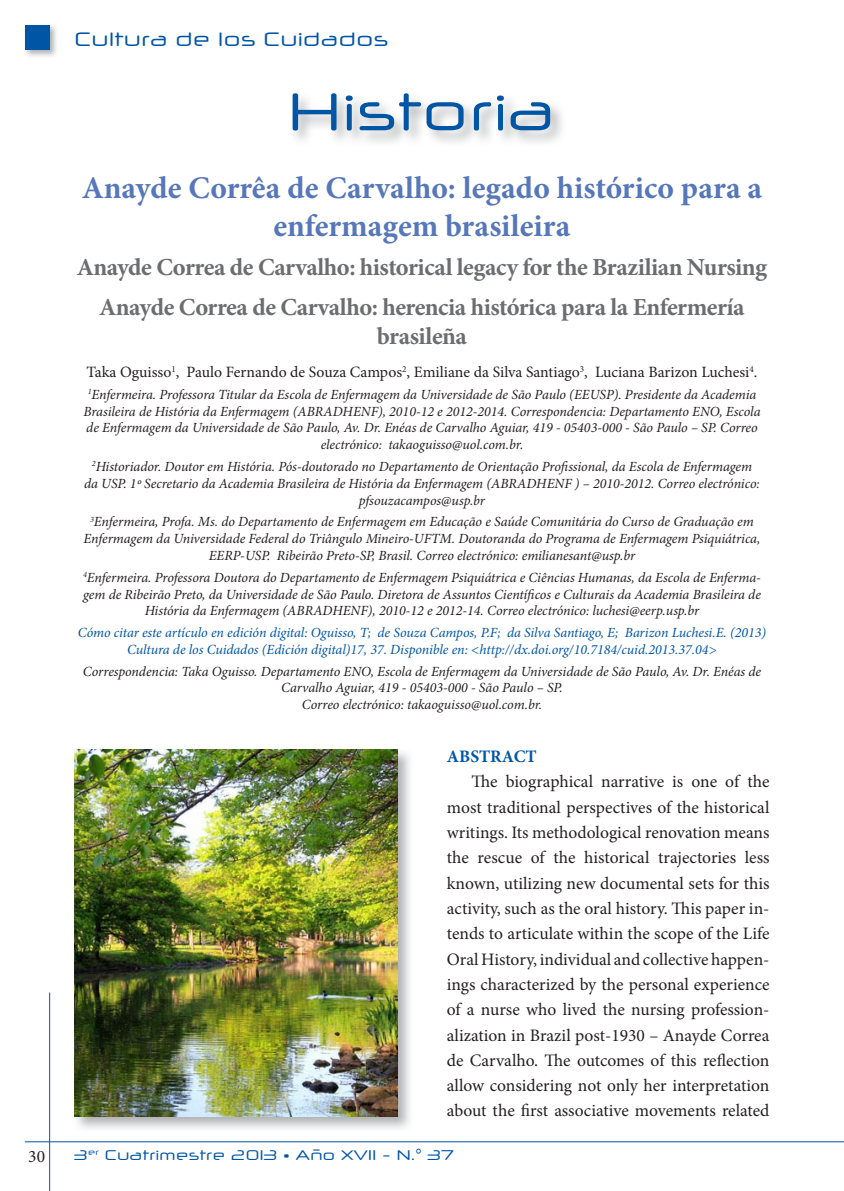
<style>
.page{position:relative;width:844px;height:1191px;background:#fff}
.page>*{position:absolute;margin:0;border:0;box-sizing:border-box;transform-origin:0 0}
.t1{font:52.5px "Neuropol X Free";color:#0155a5}
.t2{font:700 31.5px/37.8px "Minion Pro";color:#5677b9;text-align:center}
.t3{font:700 24.5px/39.4px "Minion Pro";letter-spacing:-.02em;color:#6c6d70;text-align:center}
.t4{font:19.25px "Neuropol X Free";color:#0155a5}
.t5{font:17.5px/25.4px "Minion Pro";letter-spacing:-.005em;color:#231f20;text-align:justify}
.t6{font:700 17.5px "Minion Pro";color:#0155a5}
.t7{font:15.75px "Minion Pro";color:#231f20}
.t8{font:italic 14px/16.8px "Minion Pro";letter-spacing:-.005em;color:#231f20;text-align:center}
.t9{font:italic 14px/16.8px "Minion Pro";letter-spacing:-.005em;color:#0155a5;text-align:center}
.t10{font:14px "Neuropol X Free";color:#0155a5}
</style>
<div class="page">
<hr style="left:49px;top:992px;width:1px;height:199px;background:#0155a5">
<hr style="left:25px;top:1141px;width:818px;height:1px;background:#0155a5">
<img style="left:25px;top:25px;width:32px;height:32px">
<div style="left:25px;top:25px;width:25px;height:25px;background:#0155a5"></div>
<img style="left:74px;top:749px;width:336px;height:380px">
<img style="left:74px;top:749px;width:323px;height:367px">
<p class="t5" style="left:28px;top:1143px;width:18px">30</p>
<h3 class="t4" style="left:74px;top:27px;width:315px">Cultura de los Cuidados</h3>
<h1 class="t1" style="left:287px;top:78px;width:270px">Historia</h1>
<h2 class="t2" style="left:82px;top:169px;width:681px">Anayde Corrêa de Carvalho: legado histórico para a enfermagem brasileira</h2>
<h3 class="t3" style="left:77px;top:247px;width:691px">Anayde Correa de Carvalho: historical legacy for the Brazilian Nursing<br>Anayde Correa de Carvalho: herencia histórica para la Enfermería</h3>
<h3 class="t3" style="left:377px;top:316px;width:92px">brasileña</h3>
<p class="t7" style="left:86px;top:361px;width:672px">Taka Oguisso<sup>1</sup>, Paulo Fernando de Souza Campos<sup>2</sup>, Emiliane da Silva Santiago<sup>3</sup>, Luciana Barizon Luchesi<sup>4</sup>.</p>
<p class="t8" style="left:83px;top:386px;width:678px"><sup>1</sup>Enfermeira. Professora Titular da Escola de Enfermagem da Universidade de São Paulo (EEUSP). Presidente da Academia Brasileira de História da Enfermagem (ABRADHENF), 2010-12 e 2012-2014. Correspondencia: Departamento ENO, Escola de Enfermagem da Universidade de São Paulo, Av. Dr. Enéas de Carvalho Aguiar, 419 - 05403-000 - São Paulo – SP. Correo electrónico: takaoguisso@uol.com.br.</p>
<p class="t8" style="left:84px;top:458px;width:677px"><sup>2</sup>Historiador. Doutor em História. Pós-doutorado no Departamento de Orientação Profissional, da Escola de Enfermagem da USP. 1º Secretario da Academia Brasileira de História da Enfermagem (ABRADHENF ) – 2010-2012. Correo electrónico: pfsouzacampos@usp.br</p>
<p class="t8" style="left:83px;top:513px;width:678px"><sup>3</sup>Enfermeira, Profa. Ms. do Departamento de Enfermagem em Educação e Saúde Comunitária do Curso de Graduação em<br>Enfermagem da Universidade Federal do Triângulo Mineiro-UFTM. Doutoranda do Programa de Enfermagem Psiquiátrica,<br>EERP-USP. Ribeirão Preto-SP, Brasil. Correo electrónico: emilianesant@usp.br</p>
<p class="t8" style="left:83px;top:569px;width:679px"><sup>4</sup>Enfermeira. Professora Doutora do Departamento de Enfermagem Psiquiátrica e Ciências Humanas, da Escola de Enferma&shy;gem de Ribeirão Preto, da Universidade de São Paulo. Diretora de Assuntos Científicos e Culturais da Academia Brasileira de<br>História da Enfermagem (ABRADHENF), 2010-12 e 2012-14. Correo electrónico: luchesi@eerp.usp.br</p>
<p class="t9" style="left:78px;top:624px;width:689px">Cómo citar este artículo en edición digital: Oguisso, T; de Souza Campos, P.F; da Silva Santiago, E; Barizon Luchesi.E. (2013)<br>Cultura de los Cuidados (Edición digital)17, 37. Disponible en: &lt;http://dx.doi.org/10.7184/cuid.2013.37.04&gt;</p>
<p class="t8" style="left:83px;top:663px;width:679px">Correspondencia: Taka Oguisso. Departamento ENO, Escola de Enfermagem da Universidade de São Paulo, Av. Dr. Enéas de<br>Carvalho Aguiar, 419 - 05403-000 - São Paulo – SP.<br>Correo electrónico: takaoguisso@uol.com.br.</p>
<p class="t6" style="left:446px;top:744px;width:91px">ABSTRACT</p>
<p class="t5" style="left:446px;top:769px;width:324px;text-indent:25px">The biographical narrative is one of the most traditional perspectives of the historical writings. Its methodological renovation means the rescue of the historical trajectories less known, utilizing new documental sets for this activity, such as the oral history. This paper in&shy;tends to articulate within the scope of the Life Oral History, individual and collective happen&shy;ings characterized by the personal experience of a nurse who lived the nursing profession&shy;alization in Brazil post-1930 – Anayde Correa de Carvalho. The outcomes of this reflection allow considering not only her interpretation about the first associative movements related</p>
<p class="t10" style="left:74px;top:1146px;width:381px">3<sup>er</sup> Cuatrimestre 2013 • Año XVII - N.° 37</p>
</div>
